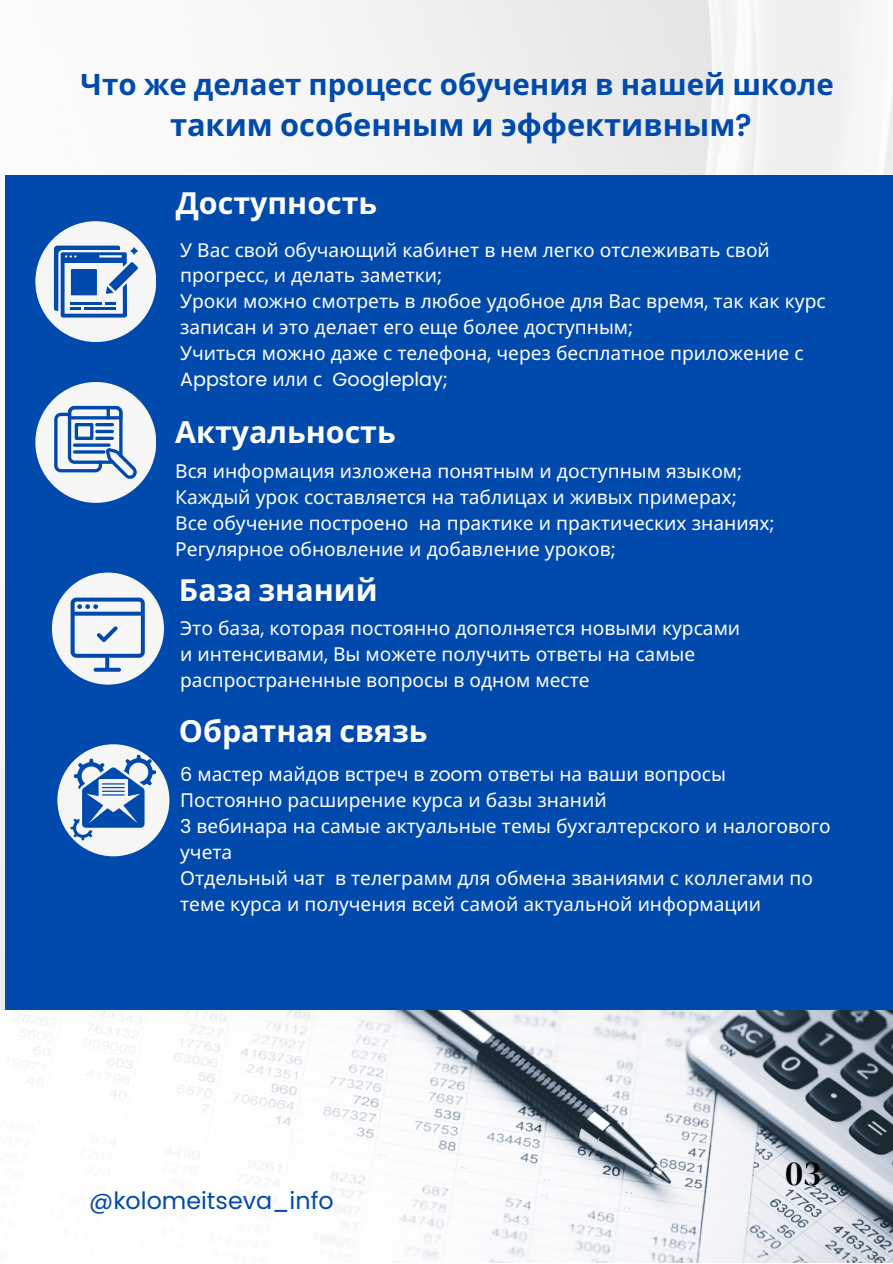
<style>
.page{position:relative;width:893px;height:1264px;background:#fff}
.page>*{position:absolute;margin:0;border:0;box-sizing:border-box;transform-origin:0 0}
.t1{font:34.5px "DM Serif Display";color:#000}
.t2{font:700 30.75px "Noto Sans";color:#004aad}
.t3{font:700 30.45px "Noto Sans";color:#fff}
.t4{font:700 29.55px "Noto Sans";color:#004aad}
.t5{font:23.7px "Poppins";color:#004aad}
.t6{font:19.2px/25.8px "Noto Sans";color:#fff}
.s1{font-family:"Poppins";font-weight:600}
.s2{font-family:"Poppins"}
</style>
<div class="page">
<div style="left:5px;top:175px;width:887px;height:855px;background:#004aad"></div>
<div style="left:52px;top:572px;width:112px;height:112px;background:#f6f6f6;border-radius:50%"></div>
<div style="left:35px;top:221px;width:121px;height:121px;background:#f6f6f6;border-radius:50%"></div>
<div style="left:35px;top:382px;width:121px;height:121px;background:#f6f6f6;border-radius:50%"></div>
<div style="left:57px;top:744px;width:112px;height:112px;background:#f6f6f6;border-radius:50%"></div>
<svg style="left:54px;top:245px;width:84px;height:72px"></svg>
<svg style="left:54px;top:406px;width:83px;height:73px"></svg>
<svg style="left:71px;top:597px;width:74px;height:74px"></svg>
<svg style="left:71px;top:754px;width:85px;height:86px"></svg>
<img style="left:0;top:1010px;width:892px;height:252px">
<p class="t4" style="left:81px;top:64px;width:754px">Что же делает процесс обучения в нашей школе</p>
<p class="t2" style="left:170px;top:103px;width:583px">таким особенным и эффективным<span class="s1">?</span></p>
<p class="t3" style="left:176px;top:181px;width:203px">Доступность</p>
<p class="t6" style="left:180px;top:236px;width:591px">У Вас свой обучающий кабинет в нем легко отслеживать свой прогресс<span class="s2">,</span> и делать заметки<span class="s2">;</span></p>
<p class="t6" style="left:180px;top:288px;width:647px">Уроки можно смотреть в любое удобное для Вас время<span class="s2">,</span> так как курс записан и это делает его еще более доступным<span class="s2">;</span></p>
<p class="t6" style="left:180px;top:340px;width:625px">Учиться можно даже с телефона<span class="s2">,</span> через бесплатное приложение с<br><span class="s2">Appstore</span> или с <span class="s2">Googleplay;</span></p>
<p class="t3" style="left:175px;top:410px;width:222px">Актуальность</p>
<p class="t6" style="left:175px;top:458px;width:568px">Вся информация изложена понятным и доступным языком<span class="s2">;</span></p>
<p class="t6" style="left:175px;top:484px;width:563px">Каждый урок составляется на таблицах и живых примерах<span class="s2">;</span></p>
<p class="t6" style="left:175px;top:510px;width:600px">Все обучение построено на практике и практических знаниях<span class="s2">;</span></p>
<p class="t6" style="left:175px;top:535px;width:442px">Регулярное обновление и добавление уроков<span class="s2">;</span></p>
<p class="t3" style="left:179px;top:568px;width:200px">База знаний</p>
<p class="t6" style="left:180px;top:614px;width:561px">Это база<span class="s2">,</span> которая постоянно дополняется новыми курсами и интенсивами<span class="s2">,</span> Вы можете получить ответы на самые распространенные вопросы в одном месте</p>
<p class="t3" style="left:179px;top:709px;width:250px">Обратная связь</p>
<p class="t6" style="left:180px;top:761px;width:547px"><span class="s2">6</span> мастер майдов встреч в <span class="s2">zoom</span> ответы на ваши вопросы</p>
<p class="t6" style="left:180px;top:786px;width:428px">Постоянно расширение курса и базы знаний</p>
<p class="t6" style="left:180px;top:812px;width:652px"><span class="s2">3</span> вебинара на самые актуальные темы бухгалтерского и налогового учета</p>
<p class="t6" style="left:180px;top:864px;width:634px">Отдельный чат в телеграмм для обмена званиями с коллегами по теме курса и получения всей самой актуальной информации</p>
<p class="t5" style="left:89px;top:1184px;width:246px">@kolomeitseva_info</p>
<p class="t1" style="left:785px;top:1148px;width:37px">03</p>
</div>
